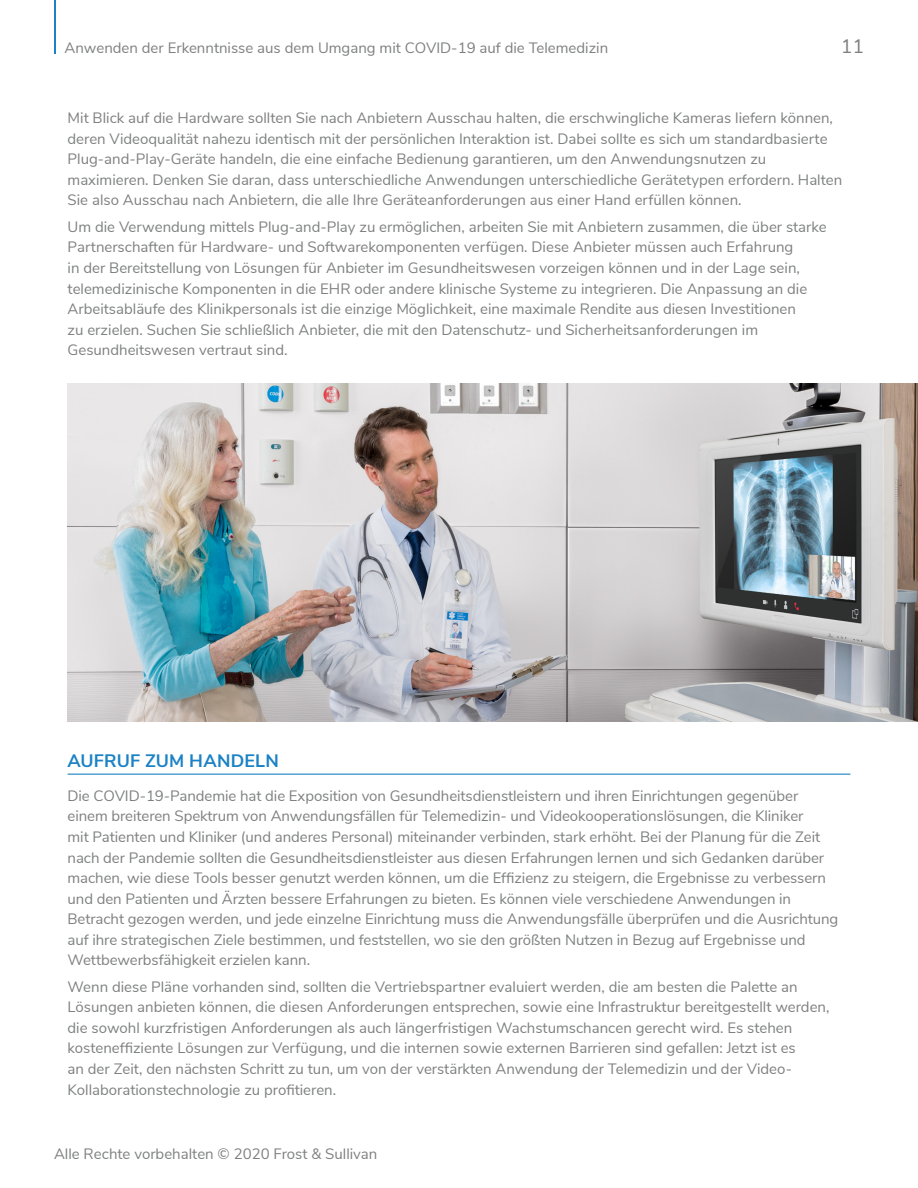
<style>
.page{position:relative;width:918px;height:1188px;background:#fff}
.page>*{position:absolute;margin:0;border:0;box-sizing:border-box;transform-origin:0 0}
.t1{font:19.5px "Nunito Sans";color:#7f8080}
.t2{font:700 18px "Nunito Sans";letter-spacing:.01em;color:#1b82c5}
.Text_body{font:15px/20.5px "Nunito Sans";color:#7f8080}
</style>
<div class="page">
<hr style="left:54px;top:0;width:1px;height:54px;background:#1b82c5">
<img style="left:68px;top:384px;width:850px;height:337px">
<hr style="left:68px;top:774px;width:782px;height:1px;background:#1b82c5">
<p class="Text_body" style="left:64px;top:36px;width:545px">Anwenden der Erkenntnisse aus dem Umgang mit COVID-19 auf die Telemedizin</p>
<h1 class="t1" style="left:841px;top:32px;width:25px">11</h1>
<p class="Text_body" style="left:68px;top:107px;width:776px">Mit Blick auf die Hardware sollten Sie nach Anbietern Ausschau halten, die erschwingliche Kameras liefern können, deren Videoqualität nahezu identisch mit der persönlichen Interaktion ist. Dabei sollte es sich um standardbasierte Plug-and-Play-Geräte handeln, die eine einfache Bedienung garantieren, um den Anwendungsnutzen zu maximieren. Denken Sie daran, dass unterschiedliche Anwendungen unterschiedliche Gerätetypen erfordern. Halten Sie also Ausschau nach Anbietern, die alle Ihre Geräteanforderungen aus einer Hand erfüllen können.</p>
<p class="Text_body" style="left:68px;top:216px;width:761px">Um die Verwendung mittels Plug-and-Play zu ermöglichen, arbeiten Sie mit Anbietern zusammen, die über starke Partnerschaften für Hardware- und Softwarekomponenten verfügen. Diese Anbieter müssen auch Erfahrung<br>in der Bereitstellung von Lösungen für Anbieter im Gesundheitswesen vorzeigen können und in der Lage sein, telemedizinische Komponenten in die EHR oder andere klinische Systeme zu integrieren. Die Anpassung an die Arbeitsabläufe des Klinikpersonals ist die einzige Möglichkeit, eine maximale Rendite aus diesen Investitionen<br>zu erzielen. Suchen Sie schließlich Anbieter, die mit den Datenschutz- und Sicherheitsanforderungen im Gesundheitswesen vertraut sind.</p>
<h1 class="t2" style="left:68px;top:747px;width:213px">AUFRUF ZUM HANDELN</h1>
<p class="Text_body" style="left:68px;top:784px;width:772px">Die COVID-19-Pandemie hat die Exposition von Gesundheitsdienstleistern und ihren Einrichtungen gegenüber einem breiteren Spektrum von Anwendungsfällen für Telemedizin- und Videokooperationslösungen, die Kliniker<br>mit Patienten und Kliniker (und anderes Personal) miteinander verbinden, stark erhöht. Bei der Planung für die Zeit nach der Pandemie sollten die Gesundheitsdienstleister aus diesen Erfahrungen lernen und sich Gedanken darüber machen, wie diese Tools besser genutzt werden können, um die Effizienz zu steigern, die Ergebnisse zu verbessern und den Patienten und Ärzten bessere Erfahrungen zu bieten. Es können viele verschiedene Anwendungen in Betracht gezogen werden, und jede einzelne Einrichtung muss die Anwendungsfälle überprüfen und die Ausrichtung auf ihre strategischen Ziele bestimmen, und feststellen, wo sie den größten Nutzen in Bezug auf Ergebnisse und Wettbewerbsfähigkeit erzielen kann.</p>
<p class="Text_body" style="left:68px;top:975px;width:763px">Wenn diese Pläne vorhanden sind, sollten die Vertriebspartner evaluiert werden, die am besten die Palette an Lösungen anbieten können, die diesen Anforderungen entsprechen, sowie eine Infrastruktur bereitgestellt werden, die sowohl kurzfristigen Anforderungen als auch längerfristigen Wachstumschancen gerecht wird. Es stehen kosteneffiziente Lösungen zur Verfügung, und die internen sowie externen Barrieren sind gefallen: Jetzt ist es<br>an der Zeit, den nächsten Schritt zu tun, um von der verstärkten Anwendung der Telemedizin und der Video-Kollaborationstechnologie zu profitieren.</p>
<p class="Text_body" style="left:54px;top:1143px;width:325px">Alle Rechte vorbehalten © 2020 Frost &amp; Sullivan</p>
</div>
